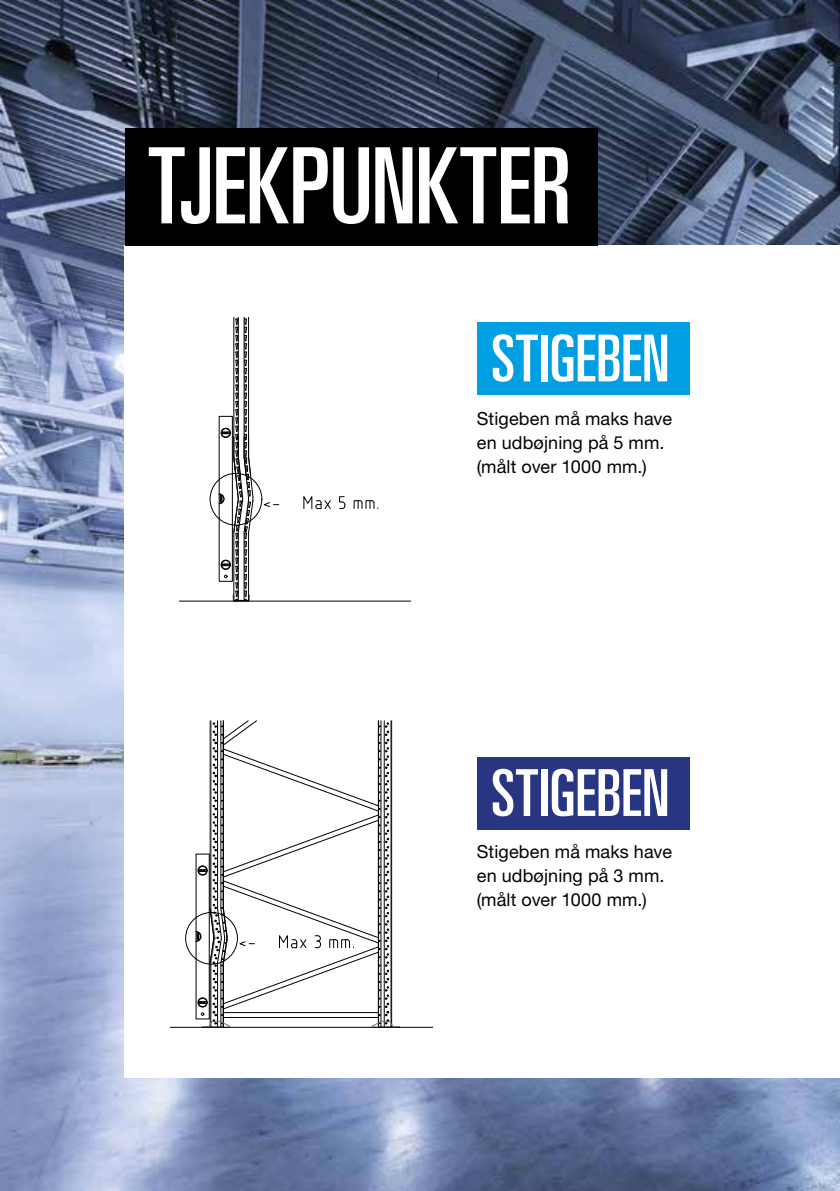
<style>
.page{position:relative;width:840px;height:1191px;background:#fff}
.page>*{position:absolute;margin:0;border:0;box-sizing:border-box;transform-origin:0 0}
.t1{font:ultra-condensed 105.4px "Univers";color:#fff}
.t2{font:ultra-condensed 64.8px "Univers";letter-spacing:.005em;color:#fff}
.t3{font:18px/24px "Helvetica Neue LT Pro";letter-spacing:.01em;color:#000}
</style>
<div class="page">
<img style="left:0;top:0;width:839px;height:1191px">
<div style="left:125px;top:245px;width:714px;height:832px;background:#fff"></div>
<div style="left:125px;top:128px;width:472px;height:117px;background:#000"></div>
<svg style="left:179px;top:317px;width:231px;height:286px"></svg>
<svg style="left:170px;top:720px;width:262px;height:308px"></svg>
<div style="left:476px;top:323px;width:213px;height:72px;background:#009fe3"></div>
<div style="left:476px;top:757px;width:213px;height:72px;background:#283583"></div>
<h1 class="t1" style="left:148px;top:126px;width:424px">TJEKPUNKTER</h1>
<h2 class="t2" style="left:491px;top:321px;width:180px">STIGEBEN</h2>
<p class="t3" style="left:476px;top:406px;width:197px">Stigeben må maks have en udbøjning på 5 mm. (målt over 1000 mm.)</p>
<h2 class="t2" style="left:491px;top:756px;width:180px">STIGEBEN</h2>
<p class="t3" style="left:476px;top:839px;width:197px">Stigeben må maks have en udbøjning på 3 mm. (målt over 1000 mm.)</p>
</div>
